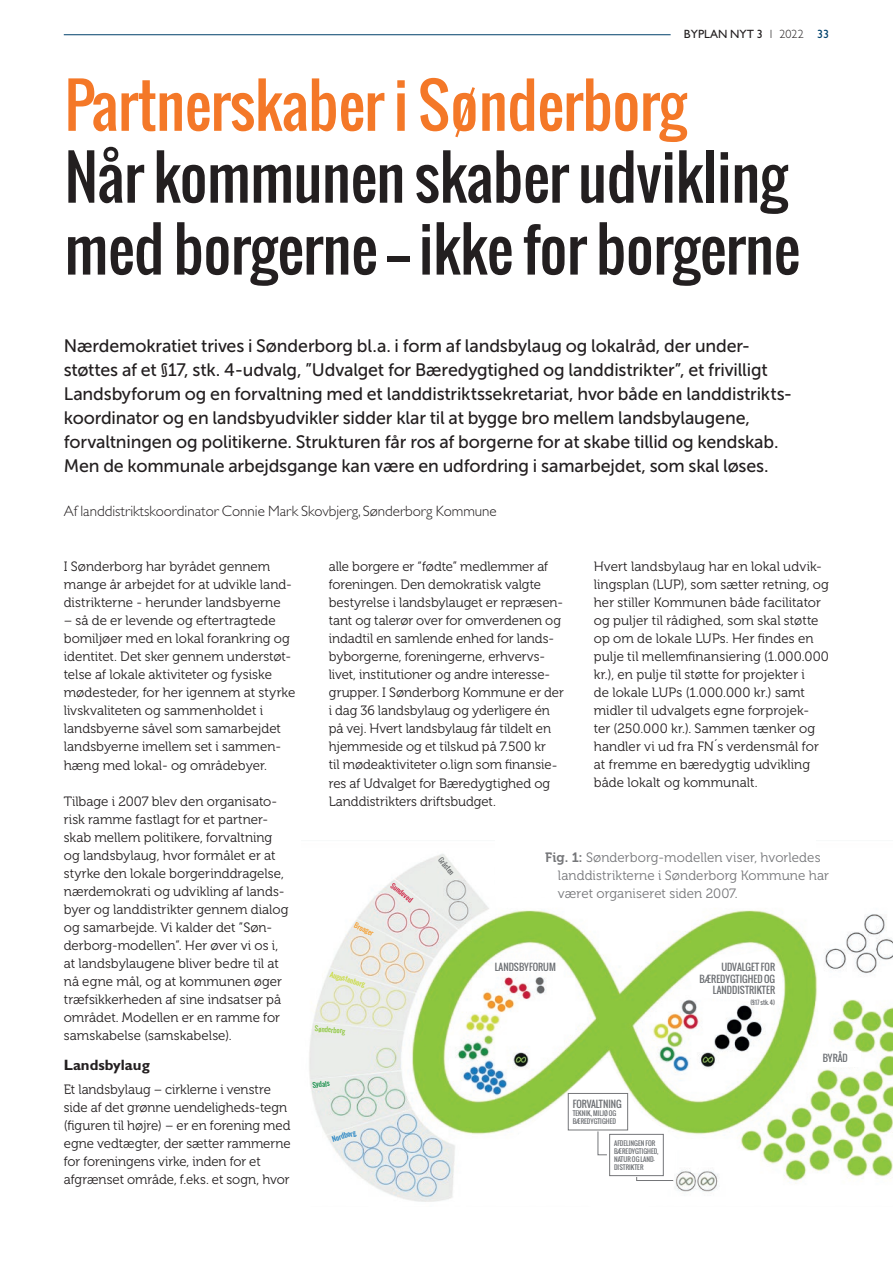
<style>
.page{position:relative;width:893px;height:1263px;background:#fff}
.page>*{position:absolute;margin:0;border:0;box-sizing:border-box;transform-origin:0 0}
.t1{font:59.85px/71.8px "Oswald";letter-spacing:-.005em;color:#231f20}
.t2{font:59.85px "Oswald";letter-spacing:-.005em;color:#f47828}
.t3{font:18px/24px "Museo Sans 500";letter-spacing:-.01em;color:#231f20}
.t4{font:300 15px "Gill Sans Std";color:#231f20}
.t5{font:700 15px "Gill Sans Std";color:#231f20}
.t6{font:13.5px/18px "Museo 300";color:#231f20}
.t7{font:13.5px/18px "Museo 300";letter-spacing:.005em;color:#757679}
.t8{font:12px "Gill Sans Std";color:#231f20}
.t9{font:9.45px/11.2px "Oswald";color:#6b6e72;text-align:right}
.t10{font:6.75px "Oswald";color:#c7d938}
.t11{font:6.75px "Oswald";color:#8fc740}
.t12{font:6.75px "Oswald";color:#cb173a}
.t13{font:6.75px "Oswald";color:#177bc0}
.t14{font:6.75px "Oswald";color:#646768}
.t15{font:6.75px "Oswald";color:#f69925}
.t16{font:6.75px "Oswald";color:#108b45}
.t17{font:6.45px/8.2px "Oswald";color:#6b6e72}
.t18{font:6.15px "Oswald";color:#6b6e72}
.s1{font-weight:300}
.s2{color:#00416b}
.s3{font-family:"Museo 700"}
</style>
<div class="page">
<img style="left:309px;top:857px;width:584px;height:345px">
<svg style="left:434px;top:854px;width:26px;height:28px"></svg>
<svg style="left:389px;top:881px;width:31px;height:27px"></svg>
<svg style="left:353px;top:920px;width:33px;height:23px"></svg>
<svg style="left:329px;top:969px;width:37px;height:20px"></svg>
<div style="left:495px;top:960px;width:61px;height:11px;background:#fff"></div>
<svg style="left:687px;top:950px;width:96px;height:54px"></svg>
<div style="left:823px;top:1051px;width:37px;height:16px;background:#fff"></div>
<svg style="left:493px;top:1057px;width:184px;height:145px"></svg>
<svg style="left:314px;top:1023px;width:37px;height:14px"></svg>
<svg style="left:312px;top:1077px;width:30px;height:13px"></svg>
<svg style="left:331px;top:1126px;width:29px;height:19px"></svg>
<div style="left:495px;top:837px;width:321px;height:60px;background:#fff"></div>
<div style="left:545px;top:852px;width:290px;height:46px;background:#fff"></div>
<hr style="left:64px;top:34px;width:607px;height:1px;background:#00416b">
<p class="t8" style="left:684px;top:27px;width:147px">BYPLAN NYT 3 <span class="s1">1 2022</span> <span class="s2">33</span></p>
<h1 class="t2" style="left:65px;top:60px;width:624px">Partnerskaber i Sønderborg</h1>
<h1 class="t1" style="left:65px;top:141px;width:737px">Når kommunen skaber udvikling med borgerne — ikke for borgerne</h1>
<p class="t3" style="left:64px;top:334px;width:727px">Nærdemokratiet trives i Sønderborg bl.a. i form af landsbylaug og lokalråd, der under&shy;støttes af et §17, stk. 4-udvalg, ”Udvalget for Bæredygtighed og landdistrikter”, et frivilligt Landsbyforum og en forvaltning med et landdistriktssekretariat, hvor både en landdistrikts&shy;koordinator og en landsbyudvikler sidder klar til at bygge bro mellem landsbylaugene, forvaltningen og politikerne. Strukturen får ros af borgerne for at skabe tillid og kendskab.<br>Men de kommunale arbejdsgange kan være en udfordring i samarbejdet, som skal løses.</p>
<p class="t4" style="left:64px;top:503px;width:434px">Af landdistriktskoordinator Connie Mark Skovbjerg, Sønderborg Kommune</p>
<p class="t6" style="left:64px;top:558px;width:230px">I Sønderborg har byrådet gennem mange år arbejdet for at udvikle land&shy;distrikterne - herunder landsbyerne</p>
<p class="t6" style="left:64px;top:612px;width:233px">– så de er levende og eftertragtede bomiljøer med en lokal forankring og identitet. Det sker gennem understøt&shy;telse af lokale aktiviteter og fysiske mødesteder, for her igennem at styrke livskvaliteten og sammenholdet i landsbyerne såvel som samarbejdet landsbyerne imellem set i sammen&shy;hæng med lokal- og områdebyer.</p>
<p class="t6" style="left:64px;top:792px;width:226px">Tilbage i 2007 blev den organisato&shy;risk ramme fastlagt for et partner&shy;skab mellem politikere, forvaltning og landsbylaug, hvor formålet er at styrke den lokale borgerinddragelse, nærdemokrati og udvikling af lands&shy;byer og landdistrikter gennem dialog og samarbejde. Vi kalder det ”Søn&shy;derborg-modellen”. Her øver vi os i, at landsbylaugene bliver bedre til at nå egne mål, og at kommunen øger træfsikkerheden af sine indsatser på området. Modellen er en ramme for samskabelse (samskabelse).</p>
<p class="t5" style="left:64px;top:1055px;width:88px">Landsbylaug</p>
<p class="t6" style="left:64px;top:1080px;width:228px">Et landsbylaug – cirklerne i venstre side af det grønne uendeligheds-tegn (figuren til højre) – er en forening med egne vedtægter, der sætter rammerne for foreningens virke, inden for et afgrænset område, f.eks. et sogn, hvor</p>
<p class="t6" style="left:329px;top:558px;width:237px">alle borgere er “fødte” medlemmer af foreningen. Den demokratisk valgte bestyrelse i landsbylauget er repræsen&shy;tant og talerør over for omverdenen og indadtil en samlende enhed for lands&shy;byborgerne, foreningerne, erhvervs&shy;livet, institutioner og andre interesse&shy;grupper. I Sønderborg Kommune er der i dag 36 landsbylaug og yderligere én på vej. Hvert landsbylaug får tildelt en hjemmeside og et tilskud på 7.500 kr<br>til mødeaktiviteter o.lign som finansie&shy;res af Udvalget for Bæredygtighed og Landdistrikters driftsbudget.</p>
<p class="t6" style="left:594px;top:558px;width:237px">Hvert landsbylaug har en lokal udvik&shy;lingsplan (LUP), som sætter retning, og her stiller Kommunen både facilitator og puljer til rådighed, som skal støtte op om de lokale LUPs. Her findes en pulje til mellemfinansiering (1.000.000 kr.), en pulje til støtte for projekter i<br>de lokale LUPs (1.000.000 kr.) samt midler til udvalgets egne forprojek&shy;ter (250.000 kr.). Sammen tænker og handler vi ud fra FN´s verdensmål for at fremme en bæredygtig udvikling både lokalt og kommunalt.</p>
<p class="t15" style="left:357px;top:920px;width:22px;rotate:27deg">Broager</p>
<p class="t10" style="left:332px;top:969px;width:38px;rotate:16deg">Augustenborg</p>
<p class="t11" style="left:315px;top:1023px;width:32px;rotate:5deg">Sønderborg</p>
<p class="t12" style="left:395px;top:880px;width:27px;rotate:38deg">Sundeved</p>
<p class="t16" style="left:312px;top:1080px;width:19px;rotate:-6deg">Sydals</p>
<p class="t13" style="left:331px;top:1134px;width:26px;rotate:-17deg">Nordborg</p>
<p class="t14" style="left:444px;top:855px;width:22px;rotate:51deg">Gråsten</p>
<p class="t7" style="left:558px;top:849px;width:273px;text-indent:-13px"><span class="s3">Fig. 1:</span> Sønderborg-modellen viser, hvorledes landdistrikterne i Sønderborg Kommune har været organiseret siden 2007.</p>
<p class="t9" style="left:495px;top:961px;width:63px">LANDSBYFORUM</p>
<p class="t9" style="left:699px;top:961px;width:77px">UDVALGET FOR<br>BÆREDYGTIGHED OG<br>LANDDISTRIKTER</p>
<p class="t18" style="left:750px;top:998px;width:26px">(§17 stk. 4)</p>
<p class="t9" style="left:573px;top:1098px;width:51px">FORVALTNING</p>
<p class="t17" style="left:573px;top:1109px;width:45px">TEKNIK, MILJØ OG<br>BÆREDYGTIGHED</p>
<p class="t17" style="left:614px;top:1139px;width:46px">AFDELINGEN FOR<br>BÆREDYGTIGHED,<br>NATUR OG LAND-<br>DISTRIKTER</p>
<p class="t9" style="left:823px;top:1052px;width:27px">BYRÅD</p>
</div>
